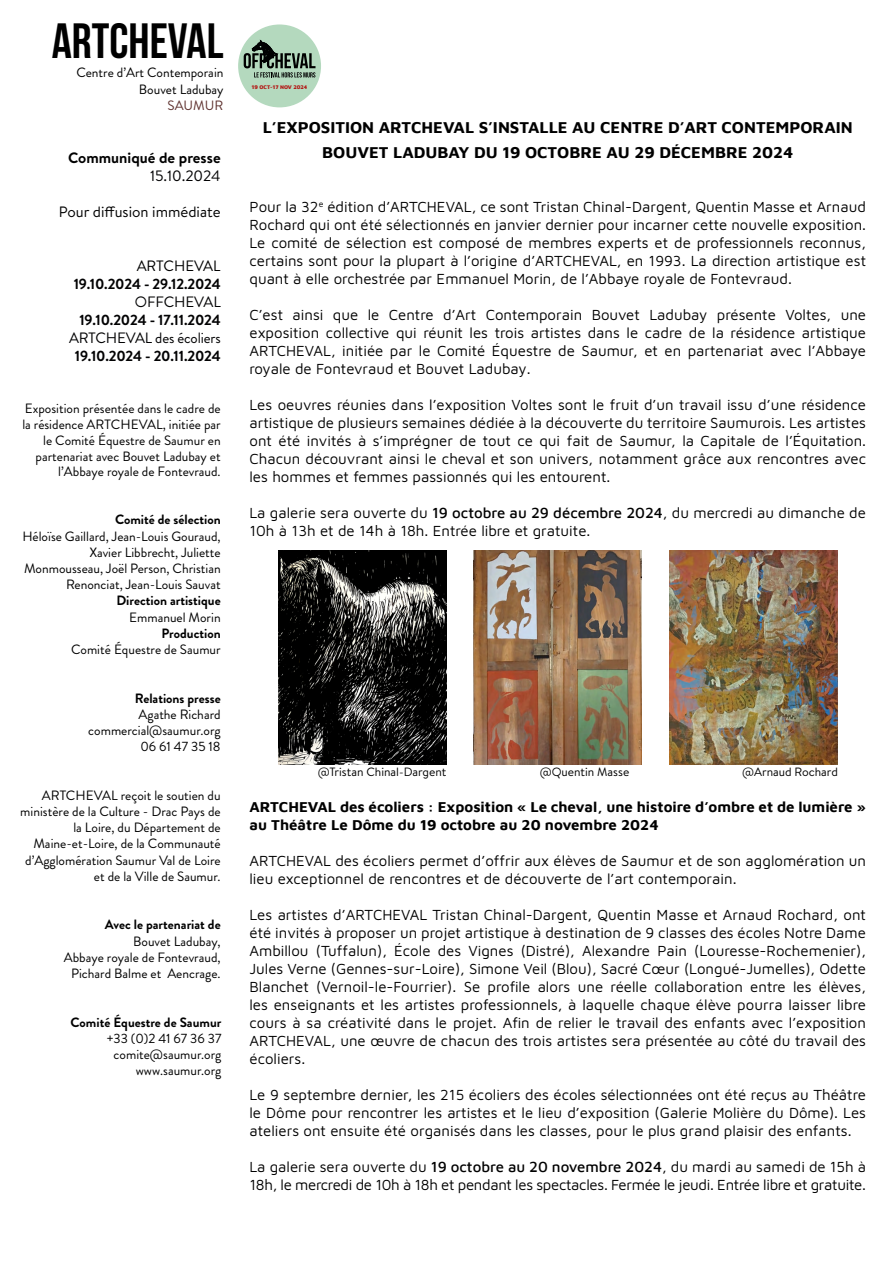
<style>
.page{position:relative;width:893px;height:1263px;background:#fff}
.page>*{position:absolute;margin:0;border:0;box-sizing:border-box;transform-origin:0 0}
.t1{font:49.5px "Bebas Neue";color:#000}
.t2{font:700 16.5px/25.5px "Maven Pro";color:#000;text-align:center}
.t3{font:15px/18px "Maven Pro";color:#000;text-align:justify}
.t4{font:15px/18px "Maven Pro";letter-spacing:-.02em;color:#000}
.t5{font:700 15px/18px "Maven Pro";color:#000}
.t6{font:700 15px "Brandon Grotesque";letter-spacing:-.01em;color:#020203}
.t7{font:15px "Brandon Text";color:#000}
.t8{font:15px "Brandon Grotesque";letter-spacing:-.01em;color:#020203}
.t9{font:700 15px "Brandon Text";color:#000}
.t10{font:15px "Brandon Text";color:#020203}
.t11{font:13.5px/16.2px "Brandon Grotesque";color:#000;text-align:right}
.t12{font:700 13.5px "Brandon Grotesque";color:#000}
.t13{font:13.5px "Brandon Grotesque";color:#5f322f}
.t14{font:12px "Brandon Text";color:#000}
.t15{font:900 5.4px "Maven Pro";color:#b31d1a}
.s1{font-weight:500}
</style>
<div class="page">
<img style="left:669px;top:550px;width:169px;height:214px">
<img style="left:279px;top:550px;width:167px;height:214px">
<img style="left:473px;top:550px;width:168px;height:214px">
<div style="left:238px;top:24px;width:83px;height:83px;background:#b4d9be;border-radius:50%"></div>
<svg style="left:244px;top:40px;width:71px;height:54px"></svg>
<h1 class="t1" style="left:52px;top:14px;width:173px">ARTCHEVAL</h1>
<p class="t11" style="left:76px;top:65px;width:149px">Centre d’Art Contemporain<br>Bouvet Ladubay</p>
<p class="t13" style="left:168px;top:96px;width:57px">SAUMUR</p>
<p class="t9" style="left:68px;top:147px;width:154px">Communiqué de presse</p>
<p class="t10" style="left:150px;top:165px;width:72px">15.10.2024</p>
<p class="t7" style="left:59px;top:201px;width:163px">Pour diffusion immédiate</p>
<p class="t7" style="left:137px;top:255px;width:86px">ARTCHEVAL</p>
<p class="t6" style="left:74px;top:273px;width:148px">19.10.2024 - 29.12.2024</p>
<p class="t8" style="left:135px;top:291px;width:87px">OFFCHEVAL</p>
<p class="t6" style="left:79px;top:309px;width:143px">19.10.2024 - 17.11.2024</p>
<p class="t8" style="left:69px;top:327px;width:153px">ARTCHEVAL des écoliers</p>
<p class="t6" style="left:75px;top:345px;width:147px">19.10.2024 - 20.11.2024</p>
<p class="t11" style="left:22px;top:400px;width:200px">Exposition présentée dans le cadre de la résidence ARTCHEVAL, initiée par le Comité Équestre de Saumur en partenariat avec Bouvet Ladubay et</p>
<p class="t11" style="left:58px;top:463px;width:164px">l’Abbaye royale de Fontevraud.</p>
<p class="t12" style="left:115px;top:510px;width:107px">Comité de sélection</p>
<p class="t11" style="left:23px;top:528px;width:200px">Héloïse Gaillard, Jean-Louis Gouraud, Xavier Libbrecht, Juliette Monmousseau, Joël Person, Christian Renonciat, Jean-Louis Sauvat</p>
<p class="t12" style="left:116px;top:591px;width:106px">Direction artistique</p>
<p class="t11" style="left:129px;top:609px;width:93px">Emmanuel Morin</p>
<p class="t12" style="left:162px;top:624px;width:61px">Production</p>
<p class="t11" style="left:71px;top:641px;width:151px">Comité Équestre de Saumur</p>
<p class="t12" style="left:135px;top:688px;width:87px">Relations presse</p>
<p class="t11" style="left:88px;top:706px;width:134px">Agathe Richard commercial@saumur.org<br>06 61 47 35 18</p>
<p class="t11" style="left:20px;top:787px;width:202px">ARTCHEVAL reçoit le soutien du ministère de la Culture - Drac Pays de la Loire, du Département de<br>Maine-et-Loire, de la Communauté d’Agglomération Saumur Val de Loire et de la Ville de Saumur.</p>
<p class="t12" style="left:105px;top:915px;width:117px">Avec le partenariat de</p>
<p class="t11" style="left:64px;top:933px;width:158px">Bouvet Ladubay,<br>Abbaye royale de Fontevraud,<br>Pichard Balme et Aencrage.</p>
<p class="t12" style="left:71px;top:1013px;width:152px">Comité Équestre de Saumur</p>
<p class="t11" style="left:107px;top:1030px;width:116px">+33 (0)2 41 67 36 37 comite@saumur.org www.saumur.org</p>
<p class="t15" style="left:252px;top:84px;width:57px">19 OCT-17 NOV 2024</p>
<p class="t2" style="left:263px;top:113px;width:591px">L’EXPOSITION ARTCHEVAL S’INSTALLE AU CENTRE D’ART CONTEMPORAIN<br>BOUVET LADUBAY DU 19 OCTOBRE AU 29 DÉCEMBRE 2024</p>
<p class="t3" style="left:249px;top:197px;width:618px">Pour la 32<sup>e</sup> édition d’ARTCHEVAL, ce sont Tristan Chinal-Dargent, Quentin Masse et Arnaud Rochard qui ont été sélectionnés en janvier dernier pour incarner cette nouvelle exposition.<br>Le comité de sélection est composé de membres experts et de professionnels reconnus, certains sont pour la plupart à l’origine d’ARTCHEVAL, en 1993. La direction artistique est quant à elle orchestrée par Emmanuel Morin, de l’Abbaye royale de Fontevraud.</p>
<p class="t3" style="left:249px;top:305px;width:618px">C’est ainsi que le Centre d’Art Contemporain Bouvet Ladubay présente Voltes, une exposition collective qui réunit les trois artistes dans le cadre de la résidence artistique ARTCHEVAL, initiée par le Comité Équestre de Saumur, et en partenariat avec l’Abbaye royale de Fontevraud et Bouvet Ladubay.</p>
<p class="t3" style="left:249px;top:395px;width:618px">Les oeuvres réunies dans l’exposition Voltes sont le fruit d’un travail issu d’une résidence artistique de plusieurs semaines dédiée à la découverte du territoire Saumurois. Les artistes ont été invités à s’imprégner de tout ce qui fait de Saumur, la Capitale de l’Équitation.<br>Chacun découvrant ainsi le cheval et son univers, notamment grâce aux rencontres avec les hommes et femmes passionnés qui les entourent.</p>
<p class="t3" style="left:249px;top:503px;width:618px">La galerie sera ouverte du <span class="s1">19 octobre au 29 décembre 2024</span>, du mercredi au dimanche de<br>10h à 13h et de 14h à 18h. Entrée libre et gratuite.</p>
<p class="t14" style="left:318px;top:763px;width:130px">@Tristan Chinal-Dargent</p>
<p class="t14" style="left:540px;top:763px;width:91px">@Quentin Masse</p>
<p class="t14" style="left:742px;top:763px;width:97px">@Arnaud Rochard</p>
<p class="t5" style="left:249px;top:796px;width:618px">ARTCHEVAL des écoliers : Exposition « Le cheval, une histoire d’ombre et de lumière » au Théâtre Le Dôme du 19 octobre au 20 novembre 2024</p>
<p class="t3" style="left:249px;top:851px;width:618px">ARTCHEVAL des écoliers permet d’offrir aux élèves de Saumur et de son agglomération un lieu exceptionnel de rencontres et de découverte de l’art contemporain.</p>
<p class="t3" style="left:249px;top:905px;width:618px">Les artistes d’ARTCHEVAL Tristan Chinal-Dargent, Quentin Masse et Arnaud Rochard, ont été invités à proposer un projet artistique à destination de 9 classes des écoles Notre Dame Ambillou (Tuffalun), École des Vignes (Distré), Alexandre Pain (Louresse-Rochemenier), Jules Verne (Gennes-sur-Loire), Simone Veil (Blou), Sacré Cœur (Longué-Jumelles), Odette Blanchet (Vernoil-le-Fourrier). Se profile alors une réelle collaboration entre les élèves, les enseignants et les artistes professionnels, à laquelle chaque élève pourra laisser libre cours à sa créativité dans le projet. Afin de relier le travail des enfants avec l’exposition ARTCHEVAL, une œuvre de chacun des trois artistes sera présentée au côté du travail des écoliers.</p>
<p class="t3" style="left:249px;top:1085px;width:618px">Le 9 septembre dernier, les 215 écoliers des écoles sélectionnées ont été reçus au Théâtre le Dôme pour rencontrer les artistes et le lieu d’exposition (Galerie Molière du Dôme). Les ateliers ont ensuite été organisés dans les classes, pour le plus grand plaisir des enfants.</p>
<p class="t4" style="left:249px;top:1157px;width:618px">La galerie sera ouverte du <span class="s1">19 octobre au 20 novembre 2024</span>, du mardi au samedi de 15h à<br>18h, le mercredi de 10h à 18h et pendant les spectacles. Fermée le jeudi. Entrée libre et gratuite.</p>
</div>
